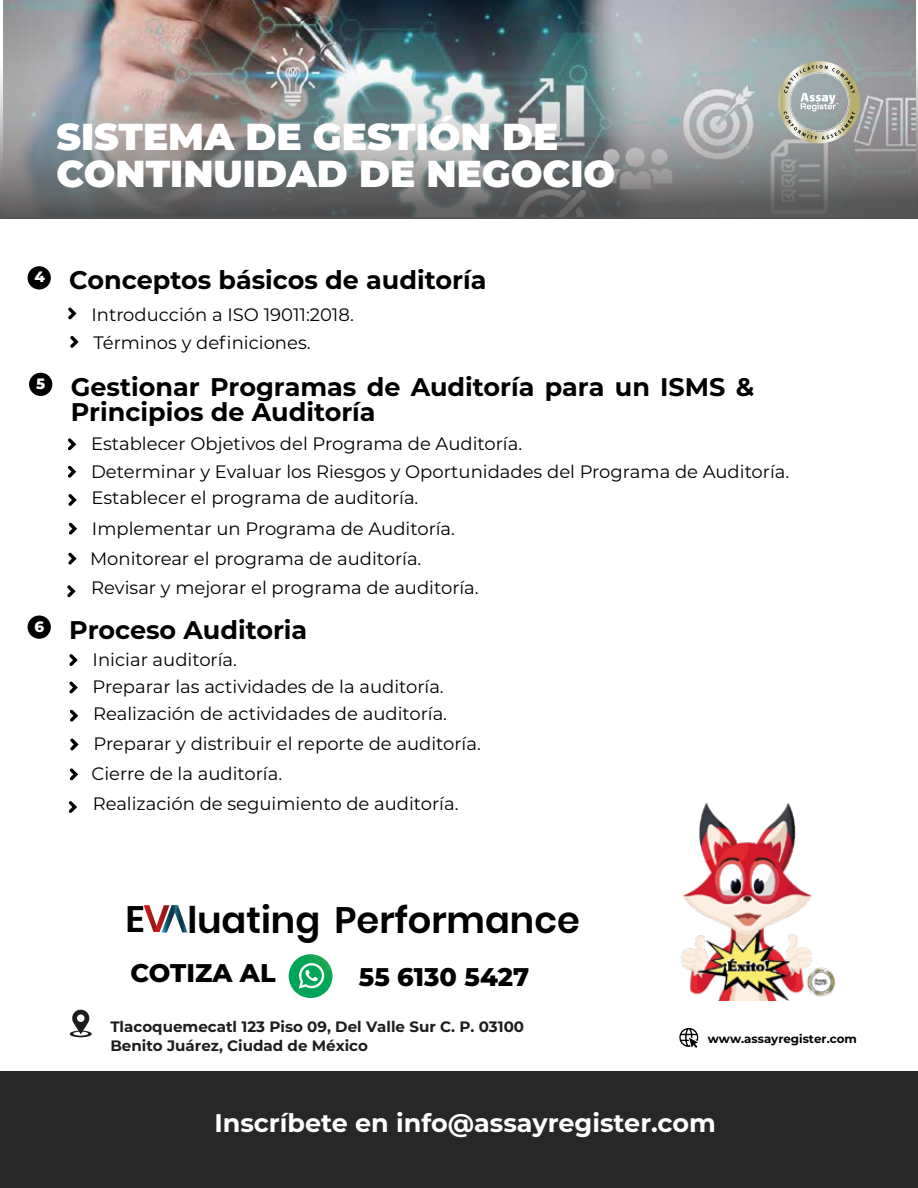
<style>
.page{position:relative;width:918px;height:1188px;background:#fff}
.page>*{position:absolute;margin:0;border:0;box-sizing:border-box;transform-origin:0 0}
.t1{font:900 37.5px/37.5px "Montserrat";color:#fff}
.t2{font:600 36.75px "Poppins";color:#000}
.t3{font:700 25.5px/25.5px "Montserrat";color:#000}
.t4{font:700 25.5px "Montserrat";color:#fff}
.t5{font:800 25.5px "Montserrat";color:#000}
.t6{font:18px/29.8px "Montserrat";color:#000}
.t7{font:700 15.15px/19.4px "Montserrat";color:#1d1d1c}
.t8{font:700 11.85px "Montserrat";color:#000}
</style>
<div class="page">
<img style="left:4px;top:0;width:912px;height:216px">
<svg style="left:68px;top:307px;width:9px;height:13px"></svg>
<svg style="left:70px;top:336px;width:9px;height:12px"></svg>
<svg style="left:778px;top:61px;width:82px;height:82px;background:#aeb2a7"></svg>
<svg style="left:679px;top:1028px;width:20px;height:20px"></svg>
<svg style="left:70px;top:1010px;width:22px;height:27px"></svg>
<svg style="left:144px;top:905px;width:44px;height:28px"></svg>
<div style="left:0;top:1071px;width:918px;height:117px;background:#282727"></div>
<img style="left:681px;top:802px;width:154px;height:199px">
<svg style="left:289px;top:954px;width:44px;height:44px"></svg>
<svg style="left:299px;top:963px;width:25px;height:26px"></svg>
<svg style="left:68px;top:438px;width:8px;height:12px"></svg>
<svg style="left:69px;top:523px;width:8px;height:12px"></svg>
<svg style="left:68px;top:553px;width:9px;height:12px"></svg>
<svg style="left:67px;top:585px;width:9px;height:12px"></svg>
<svg style="left:68px;top:466px;width:8px;height:12px"></svg>
<svg style="left:68px;top:494px;width:9px;height:12px"></svg>
<div style="left:29px;top:373px;width:23px;height:23px;background:#000;border-radius:50%"></div>
<svg style="left:69px;top:654px;width:9px;height:12px"></svg>
<svg style="left:70px;top:738px;width:9px;height:13px"></svg>
<svg style="left:70px;top:768px;width:8px;height:13px"></svg>
<svg style="left:69px;top:801px;width:8px;height:12px"></svg>
<svg style="left:69px;top:682px;width:9px;height:12px"></svg>
<svg style="left:70px;top:710px;width:8px;height:12px"></svg>
<div style="left:28px;top:616px;width:23px;height:23px;background:#000;border-radius:50%"></div>
<div style="left:28px;top:266px;width:23px;height:23px;background:#000;border-radius:50%"></div>
<h1 class="t1" style="left:56px;top:115px;width:560px">SISTEMA DE GESTIÓN DE<br>CONTINUIDAD DE NEGOCIO</h1>
<h3 class="t3" style="left:35px;top:266px;width:453px"><sup>4</sup> Conceptos básicos de auditoría</h3>
<p class="t6" style="left:91px;top:300px;width:264px;line-height:28.3px">Introducción a ISO 19011:2018.<br>Términos y definiciones.</p>
<h3 class="t3" style="left:71px;top:373px;width:685px;text-indent:-35px"><sup>5</sup> Gestionar Programas de Auditoría para un ISMS &amp;<br>Principios de Auditoría</h3>
<p class="t6" style="left:91px;top:428px;width:433px">Establecer Objetivos del Programa de Auditoría.</p>
<p class="t6" style="left:91px;top:457px;width:700px;line-height:26.7px">Determinar y Evaluar los Riesgos y Oportunidades del Programa de Auditoría.<br>Establecer el programa de auditoría.</p>
<p class="t6" style="left:90px;top:513px;width:390px">Implementar un Programa de Auditoría.<br>Monitorear el programa de auditoría.<br>Revisar y mejorar el programa de auditoría.</p>
<h3 class="t3" style="left:35px;top:615px;width:274px"><sup>6</sup> Proceso Auditoria</h3>
<p class="t6" style="left:93px;top:644px;width:146px">Iniciar auditoría.</p>
<p class="t6" style="left:93px;top:673px;width:356px;line-height:26.7px">Preparar las actividades de la auditoría.<br>Realización de actividades de auditoría.</p>
<p class="t6" style="left:92px;top:728px;width:391px">Preparar y distribuir el reporte de auditoría.<br>Cierre de la auditoría.<br>Realización de seguimiento de auditoría.</p>
<h2 class="t2" style="left:125px;top:898px;width:456px">E luating Performance</h2>
<h3 class="t5" style="left:130px;top:954px;width:147px">COTIZA AL</h3>
<h3 class="t5" style="left:359px;top:958px;width:172px">55 6130 5427</h3>
<p class="t7" style="left:110px;top:1016px;width:415px">Tlacoquemecatl 123 Piso 09, Del Valle Sur C. P. 03100<br>Benito Juárez, Ciudad de México</p>
<p class="t8" style="left:708px;top:1030px;width:151px">www.assayregister.com</p>
<h3 class="t4" style="left:214px;top:1105px;width:503px">Inscríbete en info@assayregister.com</h3>
</div>
